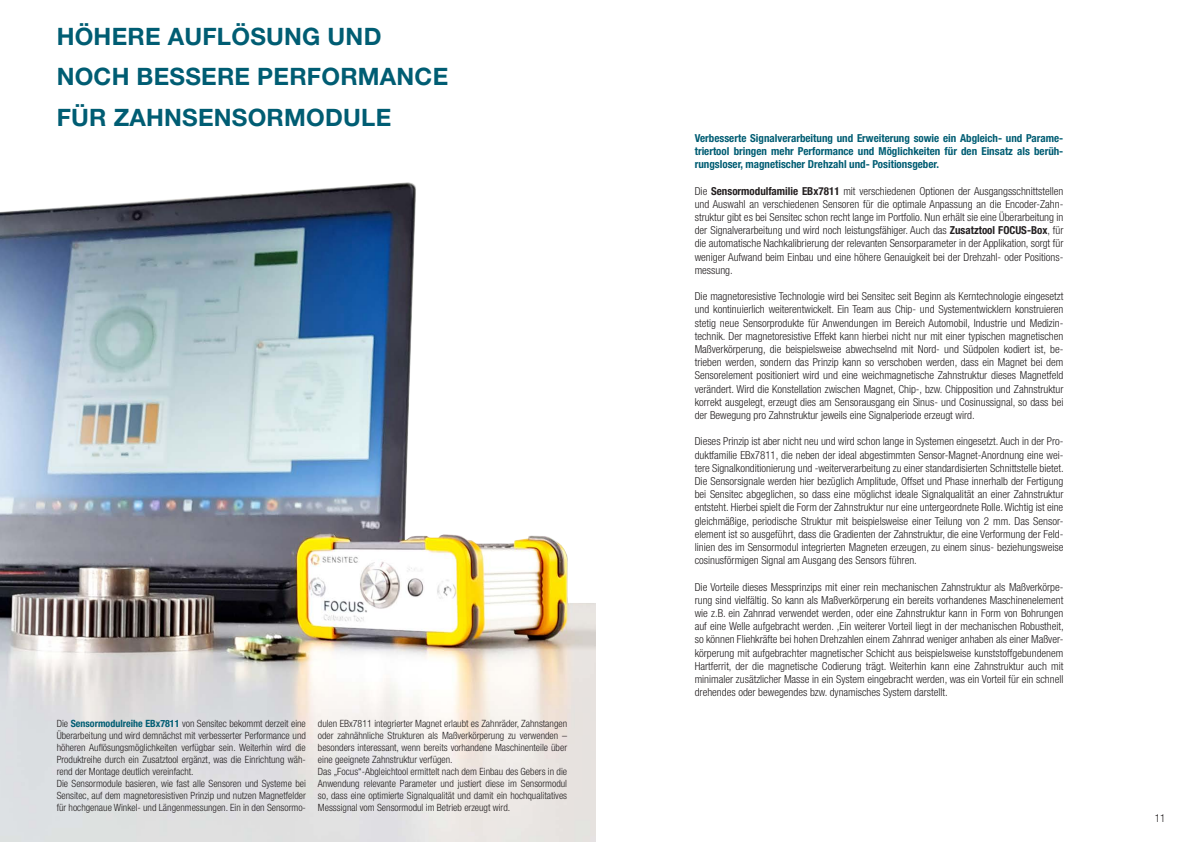
<style>
.page{position:relative;width:1191px;height:842px;background:#fff}
.page>*{position:absolute;margin:0;border:0;box-sizing:border-box;transform-origin:0 0}
.t1{font:700 24px "Helvetica Neue LT Std";letter-spacing:.01em;color:#005d73}
.t2{font:300 condensed 11px/13.2px "Helvetica Neue LT Std";color:#231f20;text-align:justify}
.t3{font:700 condensed 11px/13.2px "Helvetica Neue LT Std";color:#005d73;text-align:justify}
.t4{font:300 condensed 10px/12px "Helvetica Neue LT Std";color:#231f20;text-align:justify}
.s1{font-weight:700;color:#005d73}
.s2{font-weight:700}
</style>
<div class="page">
<img style="left:0;top:182px;width:595px;height:660px">
<p class="t1" style="left:57px;top:22px;width:326px">HÖHERE AUFLÖSUNG UND</p>
<p class="t1" style="left:57px;top:62px;width:393px">NOCH BESSERE PERFORMANCE</p>
<p class="t1" style="left:57px;top:102px;width:336px">FÜR ZAHNSENSORMODULE</p>
<p class="t4" style="left:57px;top:718px;width:251px">Die <span class="s1">Sensormodulreihe EBx7811</span> von Sensitec bekommt derzeit eine Überarbeitung und wird demnächst mit verbesserter Performance und höheren Auflösungsmöglichkeiten verfügbar sein. Weiterhin wird die Produktreihe durch ein Zusatztool ergänzt, was die Einrichtung wäh&shy;rend der Montage deutlich vereinfacht.</p>
<p class="t4" style="left:57px;top:778px;width:251px">Die Sensormodule basieren, wie fast alle Sensoren und Systeme bei Sensitec, auf dem magnetoresistiven Prinzip und nutzen Magnetfelder für hochgenaue Winkel- und Längenmessungen. Ein in den Sensormo-</p>
<p class="t4" style="left:318px;top:718px;width:251px">dulen EBx7811 integrierter Magnet erlaubt es Zahnräder, Zahnstangen oder zahnähnliche Strukturen als Maßverkörperung zu verwenden – besonders interessant, wenn bereits vorhandene Maschinenteile über eine geeignete Zahnstruktur verfügen.</p>
<p class="t4" style="left:318px;top:766px;width:251px">Das „Focus“-Abgleichtool ermittelt nach dem Einbau des Gebers in die Anwendung relevante Parameter und justiert diese im Sensormodul so, dass eine optimierte Signalqualität und damit ein hochqualitatives Messsignal vom Sensormodul im Betrieb erzeugt wird.</p>
<p class="t3" style="left:694px;top:131px;width:370px">Verbesserte Signalverarbeitung und Erweiterung sowie ein Abgleich- und Parame&shy;triertool bringen mehr Performance und Möglichkeiten für den Einsatz als berüh&shy;rungsloser, magnetischer Drehzahl und- Positionsgeber.</p>
<p class="t2" style="left:694px;top:184px;width:370px">Die <span class="s2">Sensormodulfamilie EBx7811</span> mit verschiedenen Optionen der Ausgangsschnittstellen und Auswahl an verschiedenen Sensoren für die optimale Anpassung an die Encoder-Zahn&shy;struktur gibt es bei Sensitec schon recht lange im Portfolio. Nun erhält sie eine Überarbeitung in der Signalverarbeitung und wird noch leistungsfähiger. Auch das <span class="s2">Zusatztool FOCUS-Box</span>, für die automatische Nachkalibrierung der relevanten Sensorparameter in der Applikation, sorgt für weniger Aufwand beim Einbau und eine höhere Genauigkeit bei der Drehzahl- oder Positions&shy;messung.</p>
<p class="t2" style="left:694px;top:290px;width:370px">Die magnetoresistive Technologie wird bei Sensitec seit Beginn als Kerntechnologie eingesetzt und kontinuierlich weiterentwickelt. Ein Team aus Chip- und Systementwicklern konstruieren stetig neue Sensorprodukte für Anwendungen im Bereich Automobil, Industrie und Medizin&shy;technik. Der magnetoresistive Effekt kann hierbei nicht nur mit einer typischen magnetischen Maßverkörperung, die beispielsweise abwechselnd mit Nord- und Südpolen kodiert ist, be&shy;trieben werden, sondern das Prinzip kann so verschoben werden, dass ein Magnet bei dem Sensorelement positioniert wird und eine weichmagnetische Zahnstruktur dieses Magnetfeld verändert. Wird die Konstellation zwischen Magnet, Chip-, bzw. Chipposition und Zahnstruktur korrekt ausgelegt, erzeugt dies am Sensorausgang ein Sinus- und Cosinussignal, so dass bei der Bewegung pro Zahnstruktur jeweils eine Signalperiode erzeugt wird.</p>
<p class="t2" style="left:694px;top:435px;width:370px">Dieses Prinzip ist aber nicht neu und wird schon lange in Systemen eingesetzt. Auch in der Pro&shy;duktfamilie EBx7811, die neben der ideal abgestimmten Sensor-Magnet-Anordnung eine wei&shy;tere Signalkonditionierung und -weiterverarbeitung zu einer standardisierten Schnittstelle bietet.<br>Die Sensorsignale werden hier bezüglich Amplitude, Offset und Phase innerhalb der Fertigung bei Sensitec abgeglichen, so dass eine möglichst ideale Signalqualität an einer Zahnstruktur entsteht. Hierbei spielt die Form der Zahnstruktur nur eine untergeordnete Rolle. Wichtig ist eine gleichmäßige, periodische Struktur mit beispielsweise einer Teilung von 2 mm. Das Sensor&shy;element ist so ausgeführt, dass die Gradienten der Zahnstruktur, die eine Verformung der Feld&shy;linien des im Sensormodul integrierten Magneten erzeugen, zu einem sinus- beziehungsweise cosinusförmigen Signal am Ausgang des Sensors führen.</p>
<p class="t2" style="left:694px;top:580px;width:370px">Die Vorteile dieses Messprinzips mit einer rein mechanischen Zahnstruktur als Maßverkörpe&shy;rung sind vielfältig. So kann als Maßverkörperung ein bereits vorhandenes Maschinenelement wie z.B. ein Zahnrad verwendet werden, oder eine Zahnstruktur kann in Form von Bohrungen auf eine Welle aufgebracht werden. ,Ein weiterer Vorteil liegt in der mechanischen Robustheit, so können Fliehkräfte bei hohen Drehzahlen einem Zahnrad weniger anhaben als einer Maßver&shy;körperung mit aufgebrachter magnetischer Schicht aus beispielsweise kunststoffgebundenem Hartferrit, der die magnetische Codierung trägt. Weiterhin kann eine Zahnstruktur auch mit minimaler zusätzlicher Masse in ein System eingebracht werden, was ein Vorteil für ein schnell drehendes oder bewegendes bzw. dynamisches System darstellt.</p>
<p class="t2" style="left:1154px;top:811px;width:12px">11</p>
</div>
